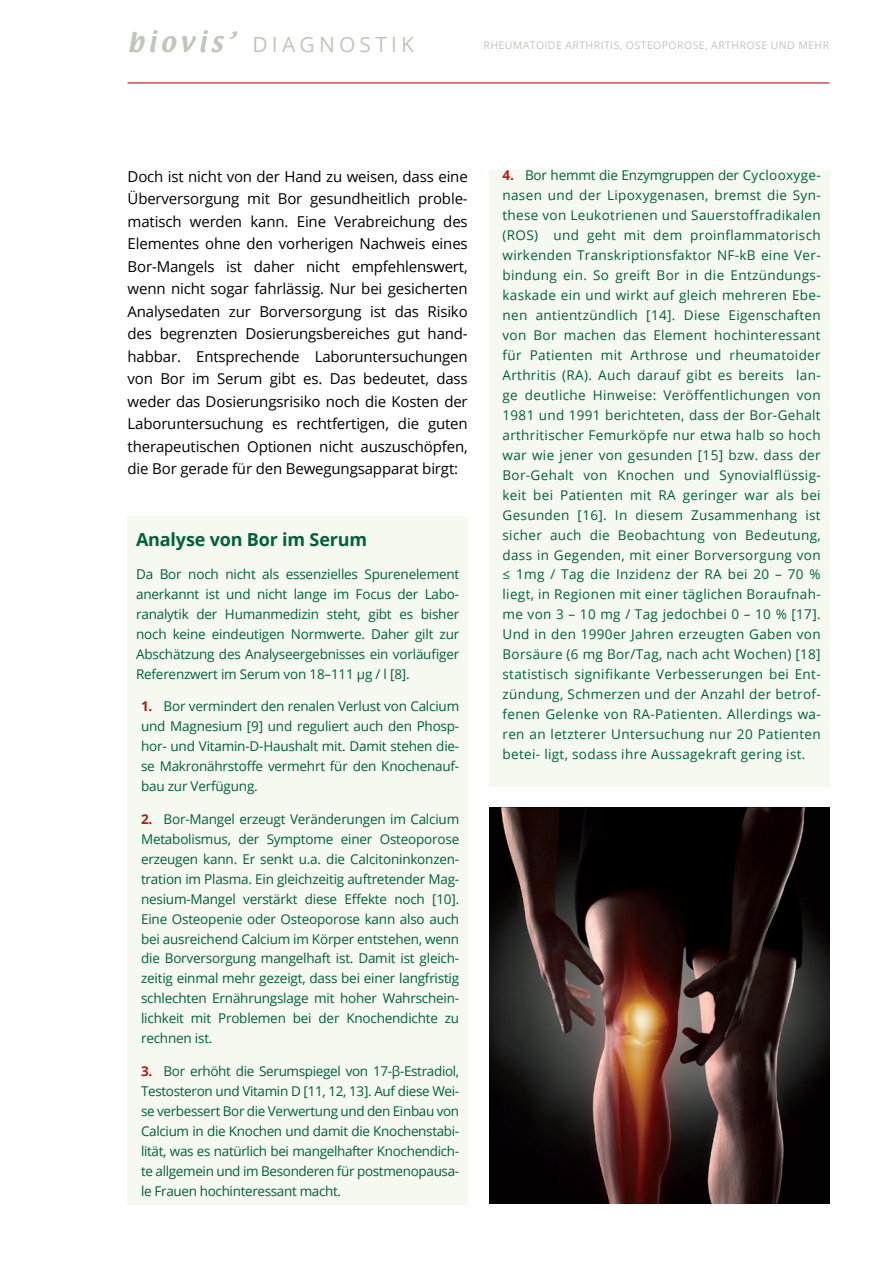
<style>
.page{position:relative;width:893px;height:1263px;background:#fff}
.page>*{position:absolute;margin:0;border:0;box-sizing:border-box;transform-origin:0 0}
.t1{font:21px "Open Sans";letter-spacing:.2em;color:#c0c7b8}
.t2{font:700 18px "Open Sans";letter-spacing:-.01em;color:#006139}
.dzielenie_wyrazow{font:15px/22.5px "Open Sans";letter-spacing:-.01em;color:#000;text-align:justify}
.dzielenie_wyrazow_2{font:13.5px/20px "Open Sans";letter-spacing:-.015em;color:#006139;text-align:justify}
.t3{font:10.5px "Open Sans";letter-spacing:.04em;color:#c0c7b8}
.s1{font-family:"Textile";font-size:24px}
.s2{font-weight:700;color:#be1716}
</style>
<div class="page">
<hr style="left:128px;top:82px;width:701px;height:1px;background:#be1716">
<div style="left:128px;top:516px;width:340px;height:689px;background:#f5f9ef"></div>
<div style="left:489px;top:170px;width:340px;height:617px;background:#f5f9ef"></div>
<img style="left:489px;top:808px;width:340px;height:395px">
<h1 class="t1" style="left:128px;top:30px;width:288px"><span class="s1">biovis’</span> DIAGNOSTIK</h1>
<p class="t3" style="left:483px;top:38px;width:347px">RHEUMATOIDE ARTHRITIS, OSTEOPOROSE, ARTHROSE UND MEHR</p>
<p class="dzielenie_wyrazow" style="left:128px;top:164px;width:342px">Doch ist nicht von der Hand zu weisen, dass eine Überversorgung mit Bor gesundheitlich proble&shy;matisch werden kann. Eine Verabreichung des Elementes ohne den vorherigen Nachweis eines Bor-Mangels ist daher nicht empfehlenswert, wenn nicht sogar fahrlässig. Nur bei gesicherten Analysedaten zur Borversorgung ist das Risiko des begrenzten Dosierungsbereiches gut hand&shy;habbar. Entsprechende Laboruntersuchungen von Bor im Serum gibt es. Das bedeutet, dass weder das Dosierungsrisiko noch die Kosten der Laboruntersuchung es rechtfertigen, die guten therapeutischen Optionen nicht auszuschöpfen, die Bor gerade für den Bewegungsapparat birgt:</p>
<p class="t2" style="left:136px;top:527px;width:233px">Analyse von Bor im Serum</p>
<p class="dzielenie_wyrazow_2" style="left:136px;top:564px;width:325px">Da Bor noch nicht als essenzielles Spurenelement anerkannt ist und nicht lange im Focus der Labo&shy;ranalytik der Humanmedizin steht, gibt es bisher noch keine eindeutigen Normwerte. Daher gilt zur Abschätzung des Analyseergebnisses ein vorläufiger Referenzwert im Serum von 18–111 μg / l [8].</p>
<p class="dzielenie_wyrazow_2" style="left:141px;top:696px;width:320px"><span class="s2">1.</span> Bor vermindert den renalen Verlust von Calcium und Magnesium [9] und reguliert auch den Phosp&shy;hor- und Vitamin-D-Haushalt mit. Damit stehen die&shy;se Makronährstoffe vermehrt für den Knochenauf&shy;bau zur Verfügung.</p>
<p class="dzielenie_wyrazow_2" style="left:141px;top:808px;width:320px"><span class="s2">2.</span> Bor-Mangel erzeugt Veränderungen im Calcium Metabolismus, der Symptome einer Osteoporose erzeugen kann. Er senkt u.a. die Calcitoninkonzen&shy;tration im Plasma. Ein gleichzeitig auftretender Mag&shy;nesium-Mangel verstärkt diese Effekte noch [10].<br>Eine Osteopenie oder Osteoporose kann also auch bei ausreichend Calcium im Körper entstehen, wenn die Borversorgung mangelhaft ist. Damit ist gleich&shy;zeitig einmal mehr gezeigt, dass bei einer langfristig schlechten Ernährungslage mit hoher Wahrschein&shy;lichkeit mit Problemen bei der Knochendichte zu rechnen ist.</p>
<p class="dzielenie_wyrazow_2" style="left:141px;top:1061px;width:320px"><span class="s2">3.</span> Bor erhöht die Serumspiegel von 17-β-Estradiol, Testosteron und Vitamin D [11, 12, 13]. Auf diese Wei&shy;se verbessert Bor die Verwertung und den Einbau von Calcium in die Knochen und damit die Knochenstabi&shy;lität, was es natürlich bei mangelhafter Knochendich&shy;te allgemein und im Besonderen für postmenopausa&shy;le Frauen hochinteressant macht.</p>
<p class="dzielenie_wyrazow_2" style="left:502px;top:165px;width:320px"><span class="s2">4.</span> Bor hemmt die Enzymgruppen der Cyclooxyge&shy;nasen und der Lipoxygenasen, bremst die Syn&shy;these von Leukotrienen und Sauerstoffradikalen (ROS) und geht mit dem proinflammatorisch wirkenden Transkriptionsfaktor NF-kB eine Ver&shy;bindung ein. So greift Bor in die Entzündungs&shy;kaskade ein und wirkt auf gleich mehreren Ebe&shy;nen antientzündlich [14]. Diese Eigenschaften von Bor machen das Element hochinteressant für Patienten mit Arthrose und rheumatoider Arthritis (RA). Auch darauf gibt es bereits lan&shy;ge deutliche Hinweise: Veröffentlichungen von 1981 und 1991 berichteten, dass der Bor-Gehalt arthritischer Femurköpfe nur etwa halb so hoch war wie jener von gesunden [15] bzw. dass der Bor-Gehalt von Knochen und Synovialflüssig&shy;keit bei Patienten mit RA geringer war als bei Gesunden [16]. In diesem Zusammenhang ist sicher auch die Beobachtung von Bedeutung, dass in Gegenden, mit einer Borversorgung von ≤ 1mg / Tag die Inzidenz der RA bei 20 – 70 % liegt, in Regionen mit einer täglichen Boraufnah&shy;me von 3 – 10 mg / Tag jedochbei 0 – 10 % [17].<br>Und in den 1990er Jahren erzeugten Gaben von Borsäure (6 mg Bor/Tag, nach acht Wochen) [18] statistisch signifikante Verbesserungen bei Ent&shy;zündung, Schmerzen und der Anzahl der betrof&shy;fenen Gelenke von RA-Patienten. Allerdings wa&shy;ren an letzterer Untersuchung nur 20 Patienten betei- ligt, sodass ihre Aussagekraft gering ist.</p>
</div>
